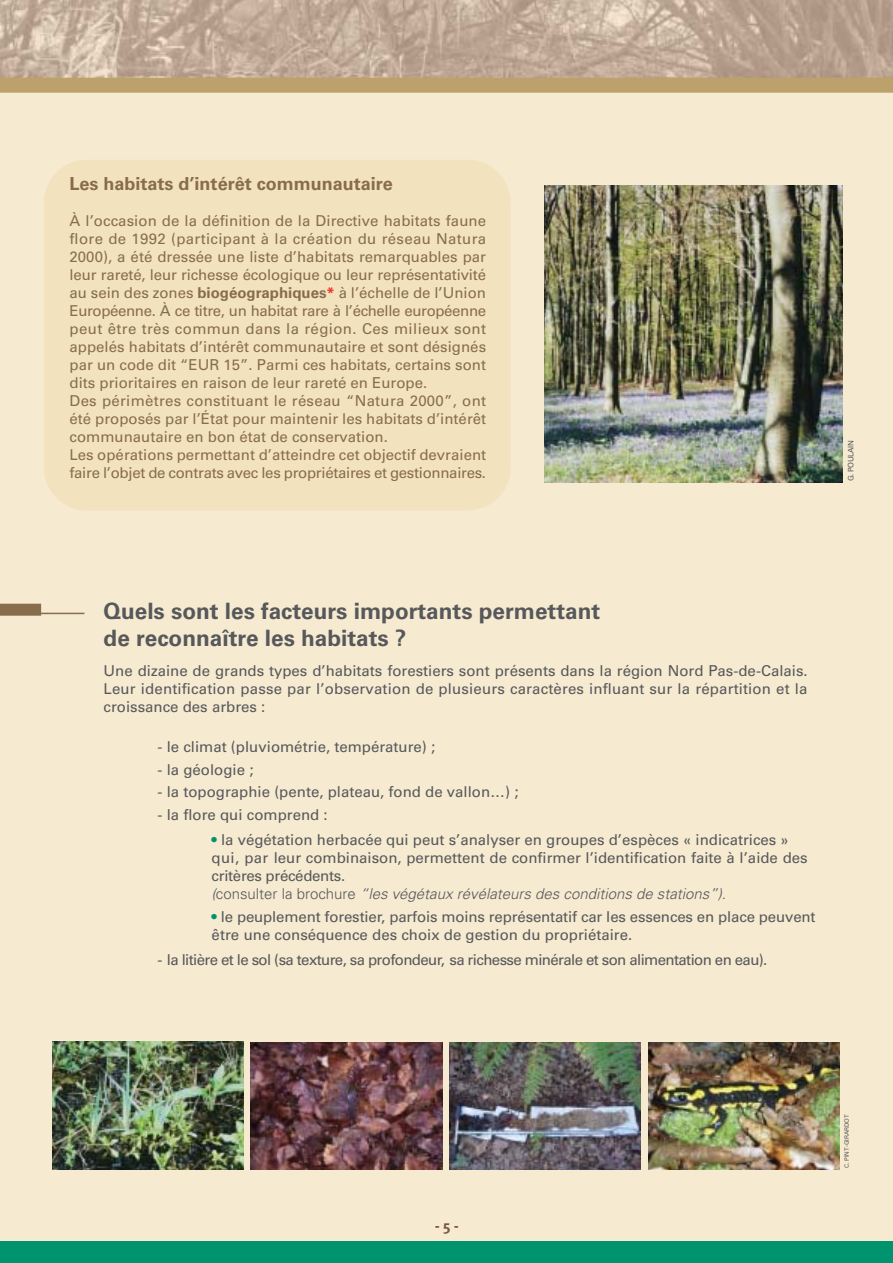
<style>
.page{position:relative;width:893px;height:1263px;background:#fff}
.page>*{position:absolute;margin:0;border:0;box-sizing:border-box;transform-origin:0 0}
.t1{font:700 22.5px/27px "Univers";color:#57585b}
.t2{font:700 18px "Univers";color:#876d4c}
.t3{font:15px/18px "Univers";color:#876d4c}
.t4{font:15px/18px "Univers";color:#57585b}
.t5{font:15px "Univers";letter-spacing:-.04em;color:#57585b}
.t6{font:700 15px "Meta Plus";color:#7a5743}
.t7{font:7.5px "Univers";letter-spacing:-.035em;color:#57585b}
.t8{font:6px "Univers";letter-spacing:-.01em;color:#57585b}
.s1{font-weight:700}
.s2{font-weight:700;color:#ee3125}
.s3{color:#00946e}
.s4{font-weight:300;font-style:italic}
.s5{font-weight:300}
</style>
<div class="page">
<div style="left:0;top:17px;width:892px;height:1246px;background:#f6ead0"></div>
<img style="left:0;top:0;width:892px;height:78px">
<div style="left:0;top:1242px;width:892px;height:21px;background:#00946e"></div>
<hr style="left:0;top:613px;width:84px;height:1px;background:#876d4c">
<div style="left:0;top:604px;width:41px;height:12px;background:#876d4c"></div>
<img style="left:544px;top:185px;width:298px;height:298px">
<img style="left:52px;top:1042px;width:191px;height:127px">
<img style="left:251px;top:1042px;width:191px;height:128px">
<img style="left:449px;top:1042px;width:191px;height:128px">
<img style="left:648px;top:1042px;width:192px;height:128px">
<div style="left:44px;top:160px;width:466px;height:350px;background:#f3e2be;border-radius:43px"></div>
<div style="left:0;top:78px;width:892px;height:15px;background:#bda16d"></div>
<p class="t2" style="left:70px;top:177px;width:325px">Les habitats d’intérêt communautaire</p>
<p class="t3" style="left:70px;top:213px;width:418px">À l’occasion de la définition de la Directive habitats faune flore de 1992 (participant à la création du réseau Natura 2000), a été dressée une liste d’habitats remarquables par leur rareté, leur richesse écologique ou leur représentativité au sein des zones <span class="s1">biogéographiques</span><span class="s2">*</span> à l’échelle de l’Union Européenne. À ce titre, un habitat rare à l’échelle européenne peut être très commun dans la région. Ces milieux sont appelés habitats d’intérêt communautaire et sont désignés par un code dit “EUR 15”. Parmi ces habitats, certains sont dits prioritaires en raison de leur rareté en Europe.<br>Des périmètres constituant le réseau “Natura 2000”, ont été proposés par l’État pour maintenir les habitats d’intérêt communautaire en bon état de conservation.<br>Les opérations permettant d’atteindre cet objectif devraient faire l’objet de contrats avec les propriétaires et gestionnaires.</p>
<p class="t7" style="left:848px;top:481px;width:43px;rotate:-90deg">G. POULAIN</p>
<h1 class="t1" style="left:104px;top:599px;width:498px">Quels sont les facteurs importants permettant de reconnaître les habitats ?</h1>
<p class="t4" style="left:104px;top:663px;width:705px;text-align:justify">Une dizaine de grands types d’habitats forestiers sont présents dans la région Nord Pas-de-Calais.<br>Leur identification passe par l’observation de plusieurs caractères influant sur la répartition et la croissance des arbres :</p>
<p class="t4" style="left:158px;top:739px;width:279px">- le climat (pluviométrie, température) ;</p>
<p class="t4" style="left:158px;top:762px;width:97px">- la géologie ;</p>
<p class="t4" style="left:158px;top:784px;width:362px">- la topographie (pente, plateau, fond de vallon…) ;</p>
<p class="t4" style="left:158px;top:807px;width:171px">- la flore qui comprend :</p>
<p class="t4" style="left:212px;top:832px;width:597px"><span class="s3">•</span> la végétation herbacée qui peut s’analyser en groupes d’espèces « indicatrices » qui, par leur combinaison, permettent de confirmer l’identification faite à l’aide des critères précédents.<br><span class="s4">(</span><span class="s5">c o n s u l t e r l a b r o c h u r e</span> <span class="s4">“les végétaux révélateurs des conditions de stations”).</span></p>
<p class="t4" style="left:212px;top:909px;width:605px"><span class="s3">•</span> le peuplement forestier, parfois moins représentatif car les essences en place peuvent être une conséquence des choix de gestion du propriétaire.</p>
<p class="t5" style="left:158px;top:954px;width:611px">- la litière et le sol (sa texture, sa profondeur, sa richesse minérale et son alimentation en eau).</p>
<p class="t6" style="left:434px;top:1219px;width:26px">- 5-</p>
<p class="t8" style="left:844px;top:1168px;width:55px;rotate:-90deg">C. PINT-GIRARDOT</p>
</div>
